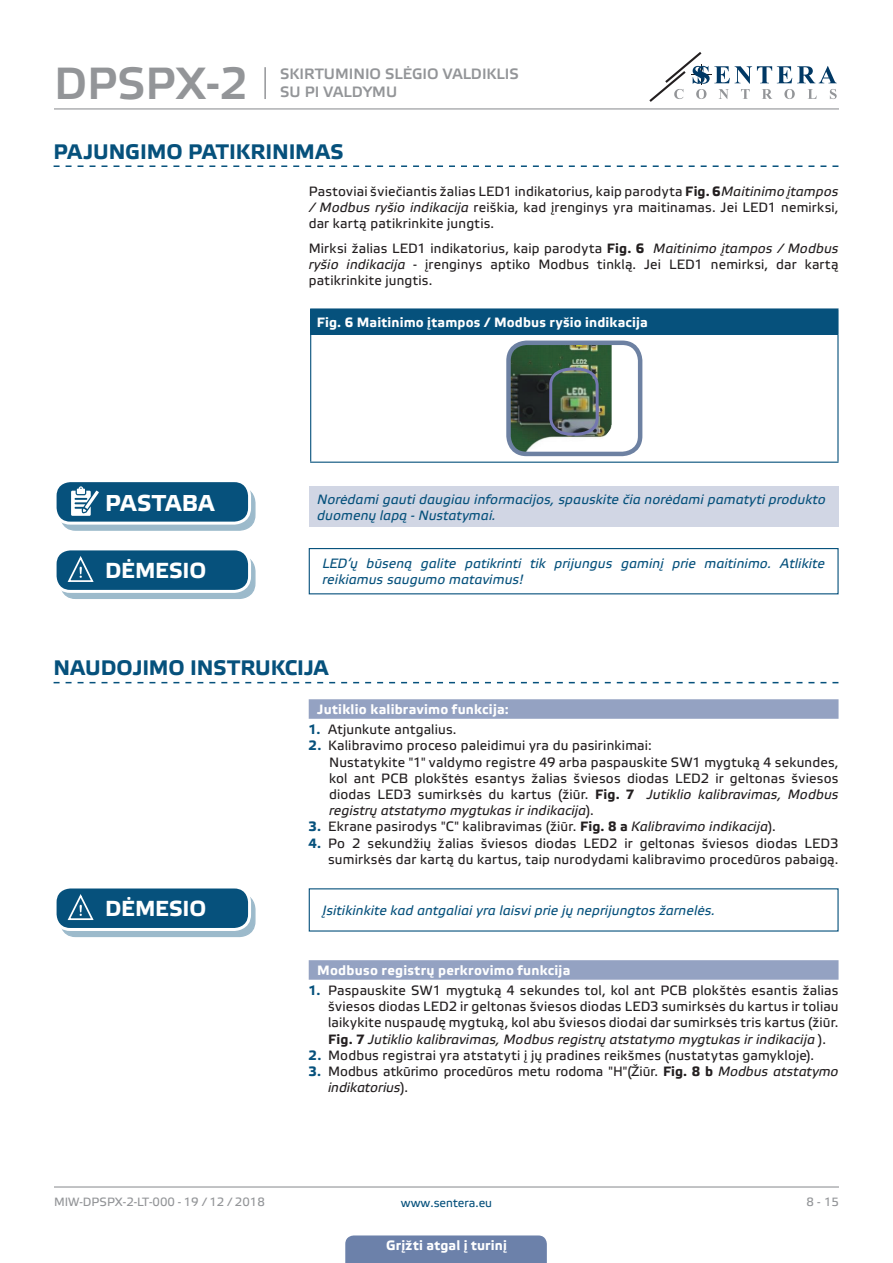
<style>
.page{position:relative;width:893px;height:1263px;background:#fff}
.page>*{position:absolute;margin:0;border:0;box-sizing:border-box;transform-origin:0 0}
.t1{font:45px "Etelka Medium Pro";color:#939598}
.t2{font:700 22.95px "Etelka Text Pro";letter-spacing:.015em;color:#fff}
.t3{font:700 21.75px "Etelka Text Pro";letter-spacing:-.005em;color:#fff}
.t4{font:700 21px "Etelka Text Pro";letter-spacing:-.005em;color:#06517c}
.t5{font:15px "Etelka Medium Pro";color:#939598}
.Numbering{font:13.5px/16.2px "Etelka Text Pro";letter-spacing:.015em;color:#231f20;text-align:justify}
.body{font:13.5px/16.2px "Etelka Text Pro";letter-spacing:.015em;color:#231f20;text-align:justify}
.attention{font:italic 13.5px/16.2px "Etelka Text Pro";letter-spacing:.01em;color:#06517c}
.table_text{font:700 13.5px "Etelka Text Pro";letter-spacing:.015em;color:#fff}
.Number-roman{font:700 13.5px "Etelka Text Pro";letter-spacing:.02em;color:#fff}
.t6{font:12px "Etelka Text Pro";color:#939598}
.t7{font:12px "Etelka Text Pro";color:#06517c}
.s1{font-weight:700}
.s2{font-style:italic}
.s3{font-weight:700;color:#06517c}
</style>
<div class="page">
<hr style="left:54px;top:108px;width:785px;height:1px;background:#939598">
<hr style="left:54px;top:1186px;width:785px;height:1px;background:#939598">
<svg style="left:649px;top:52px;width:188px;height:50px"></svg>
<div style="left:345px;top:1235px;width:202px;height:28px;background:#6c81aa"></div>
<svg style="left:54px;top:165px;width:784px;height:2px"></svg>
<div style="left:311px;top:309px;width:527px;height:25px;background:#06517c"></div>
<hr style="left:310px;top:308px;width:528px;height:2px;background:#06517c">
<svg style="left:310px;top:310px;width:1px;height:24px"></svg>
<hr style="left:310px;top:334px;width:1px;height:128px;background:#06517c">
<hr style="left:837px;top:334px;width:1px;height:128px;background:#06517c">
<hr style="left:310px;top:462px;width:528px;height:1px;background:#06517c">
<img style="left:511px;top:345px;width:101px;height:106px">
<div style="left:506px;top:340px;width:136px;height:116px;border:4px solid #6d81a2;border-radius:18px"></div>
<img style="left:548px;top:366px;width:52px;height:71px">
<div style="left:60px;top:488px;width:195px;height:42px;background:#9cbacb;border-radius:15px"></div>
<div style="left:60px;top:487px;width:196px;height:44px;border:1px solid #06517c;border-radius:15px"></div>
<div style="left:55px;top:481px;width:195px;height:42px;background:#06517c;border-radius:15px"></div>
<div style="left:54px;top:479px;width:197px;height:46px;border:3px solid #fff;border-radius:15px"></div>
<svg style="left:71px;top:486px;width:33px;height:38px"></svg>
<div style="left:309px;top:487px;width:529px;height:40px;background:#d1d6e4"></div>
<div style="left:60px;top:556px;width:195px;height:42px;background:#9cbacb;border-radius:15px"></div>
<div style="left:60px;top:555px;width:196px;height:44px;border:1px solid #06517c;border-radius:15px"></div>
<div style="left:55px;top:549px;width:195px;height:42px;background:#06517c;border-radius:15px"></div>
<div style="left:54px;top:547px;width:197px;height:46px;border:3px solid #fff;border-radius:15px"></div>
<svg style="left:66px;top:556px;width:38px;height:36px"></svg>
<div style="left:309px;top:548px;width:530px;height:46px;border:1px solid #06517c"></div>
<svg style="left:54px;top:682px;width:784px;height:1px"></svg>
<div style="left:309px;top:699px;width:529px;height:20px;background:#94a2c2"></div>
<div style="left:309px;top:960px;width:529px;height:20px;background:#94a2c2"></div>
<div style="left:60px;top:894px;width:195px;height:42px;background:#9cbacb;border-radius:15px"></div>
<div style="left:60px;top:893px;width:196px;height:44px;border:1px solid #06517c;border-radius:15px"></div>
<div style="left:55px;top:887px;width:195px;height:42px;background:#06517c;border-radius:15px"></div>
<div style="left:54px;top:885px;width:197px;height:46px;border:3px solid #fff;border-radius:15px"></div>
<svg style="left:66px;top:894px;width:38px;height:36px"></svg>
<hr style="left:264px;top:67px;width:2px;height:32px;background:#939598">
<h1 class="t1" style="left:54px;top:59px;width:195px">DPSPX-2</h1>
<p class="t5" style="left:280px;top:66px;width:240px">SKIRTUMINIO SLĖGIO VALDIKLIS</p>
<p class="t5" style="left:280px;top:84px;width:118px">SU PI VALDYMU</p>
<p class="t4" style="left:54px;top:140px;width:292px">PAJUNGIMO PATIKRINIMAS</p>
<p class="body" style="left:309px;top:184px;width:531px">Pastoviai šviečiantis žalias LED1 indikatorius, kaip parodyta <span class="s1">Fig. 6</span><span class="s2">Maitinimo įtampos / Modbus ryšio indikacija</span> reiškia, kad įrenginys yra maitinamas. Jei LED1 nemirksi, dar kartą patikrinkite jungtis.</p>
<p class="body" style="left:309px;top:241px;width:531px">Mirksi žalias LED1 indikatorius, kaip parodyta <span class="s1">Fig. 6</span> <span class="s2">Maitinimo įtampos / Modbus ryšio indikacija</span> - įrenginys aptiko Modbus tinklą. Jei LED1 nemirksi, dar kartą patikrinkite jungtis.</p>
<p class="table_text" style="left:317px;top:314px;width:333px">Fig. 6 Maitinimo įtampos / Modbus ryšio indikacija</p>
<p class="t2" style="left:105px;top:491px;width:111px">PASTABA</p>
<p class="attention" style="left:317px;top:492px;width:510px">Norėdami gauti daugiau informacijos, spauskite čia norėdami pamatyti produkto duomenų lapą - Nustatymai.</p>
<p class="t3" style="left:105px;top:558px;width:103px">DĖMESIO</p>
<p class="attention" style="left:323px;top:556px;width:504px">LED‘ų būseną galite patikrinti tik prijungus gaminį prie maitinimo. Atlikite reikiamus saugumo matavimus!</p>
<p class="t4" style="left:54px;top:656px;width:276px">NAUDOJIMO INSTRUKCIJA</p>
<p class="Number-roman" style="left:317px;top:701px;width:193px">Jutiklio kalibravimo funkcija:</p>
<p class="Numbering" style="left:309px;top:722px;width:149px"><span class="s3">1.</span> Atjunkute antgalius.</p>
<p class="Numbering" style="left:309px;top:738px;width:345px"><span class="s3">2.</span> Kalibravimo proceso paleidimui yra du pasirinkimai:</p>
<p class="Numbering" style="left:329px;top:755px;width:511px">Nustatykite "1" valdymo registre 49 arba paspauskite SW1 mygtuką 4 sekundes, kol ant PCB plokštės esantys žalias šviesos diodas LED2 ir geltonas šviesos diodas LED3 sumirksės du kartus (žiūr. <span class="s1">Fig. 7</span> <span class="s2">Jutiklio kalibravimas, Modbus registrų atstatymo mygtukas ir indikacija</span>).</p>
<p class="Numbering" style="left:309px;top:819px;width:469px"><span class="s3">3.</span> Ekrane pasirodys "C" kalibravimas (žiūr. <span class="s1">Fig. 8 a</span> <span class="s2">Kalibravimo indikacija</span>).</p>
<p class="Numbering" style="left:309px;top:836px;width:531px;text-align:right"><span class="s3">4.</span> Po 2 sekundžių žalias šviesos diodas LED2 ir geltonas šviesos diodas LED3 sumirksės dar kartą du kartus, taip nurodydami kalibravimo procedūros pabaigą.</p>
<p class="t3" style="left:105px;top:896px;width:103px">DĖMESIO</p>
<p class="attention" style="left:323px;top:903px;width:394px">Įsitikinkite kad antgaliai yra laisvi prie jų neprijungtos žarnelės.</p>
<p class="Number-roman" style="left:317px;top:962px;width:255px">Modbuso registrų perkrovimo funkcija</p>
<p class="Numbering" style="left:328px;top:983px;width:512px;text-indent:-20px"><span class="s3">1.</span> Paspauskite SW1 mygtuką 4 sekundes tol, kol ant PCB plokštės esantis žalias šviesos diodas LED2 ir geltonas šviesos diodas LED3 sumirksės du kartus ir toliau laikykite nuspaudę mygtuką, kol abu šviesos diodai dar sumirksės tris kartus (žiūr.<br><span class="s1">Fig. 7</span> <span class="s2">Jutiklio kalibravimas, Modbus registrų atstatymo mygtukas ir indikacija</span> ).</p>
<p class="Numbering" style="left:309px;top:1048px;width:507px"><span class="s3">2.</span> Modbus registrai yra atstatyti į jų pradines reikšmes (nustatytas gamykloje).</p>
<p class="Numbering" style="left:328px;top:1064px;width:512px;text-indent:-20px"><span class="s3">3.</span> Modbus atkūrimo procedūros metu rodoma "H"(Žiūr. <span class="s1">Fig. 8 b</span> <span class="s2">Modbus atstatymo indikatorius</span>).</p>
<p class="t6" style="left:54px;top:1195px;width:212px">MIW-DPSPX-2-LT-000 - 19 / 12 / 2018</p>
<p class="t7" style="left:401px;top:1196px;width:93px">www.sentera.eu</p>
<p class="t6" style="left:806px;top:1195px;width:34px">8 - 15</p>
<p class="table_text" style="left:386px;top:1238px;width:122px">Grįžti atgal į turinį</p>
</div>
